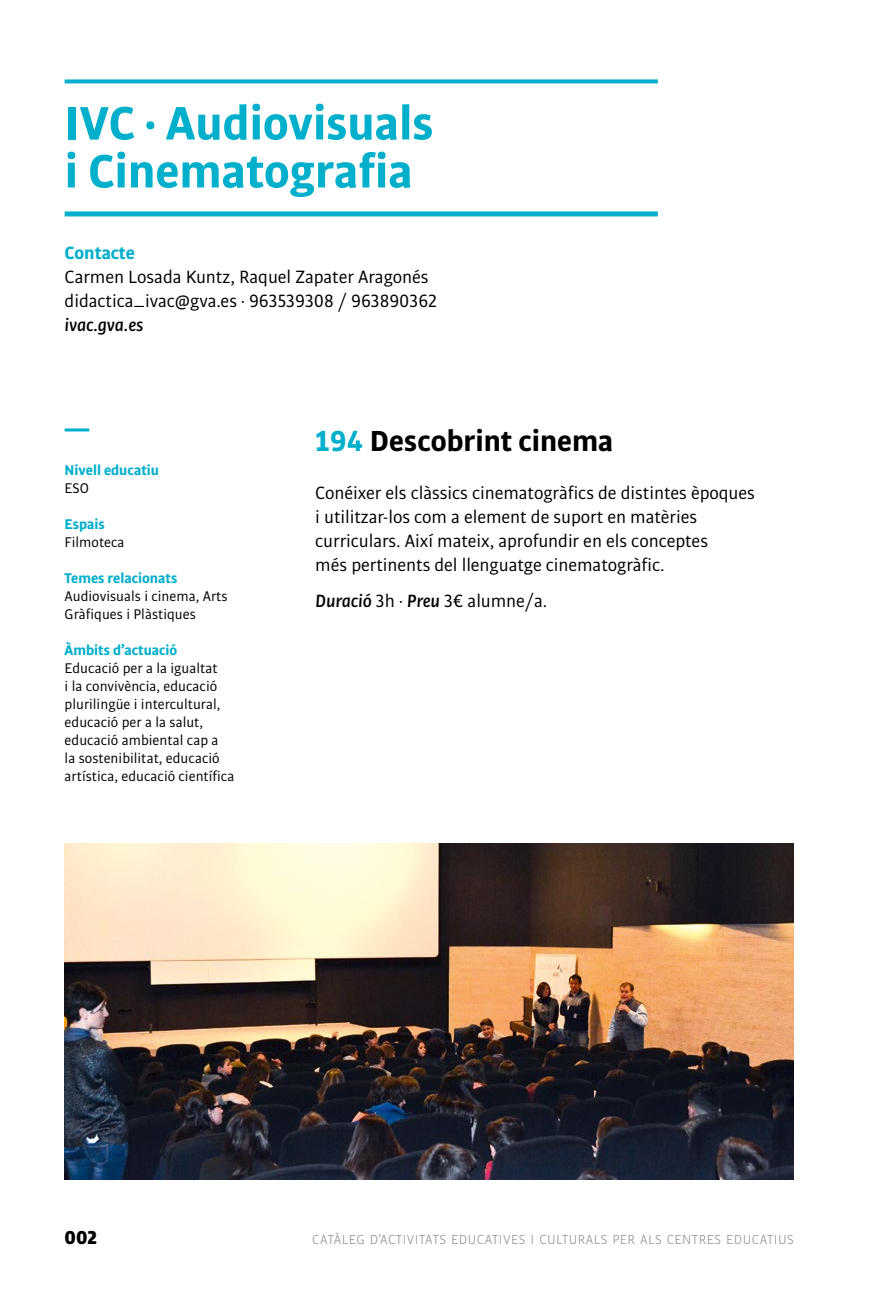
<style>
.page{position:relative;width:879px;height:1304px;background:#fff}
.page>*{position:absolute;margin:0;border:0;box-sizing:border-box;transform-origin:0 0}
.t1{font:700 50px/48px "Bulo";color:#00afcb}
.t2{font:700 31px "Bulo";color:#000}
.t3{font:900 20px "Bulo";color:#000}
.t4{font:19px/24px "Bulo";letter-spacing:-.005em;color:#000}
.t5{font:italic 500 19px "Bulo";letter-spacing:-.005em;color:#000}
.t6{font:700 19px "Bulo";letter-spacing:-.005em;color:#00afcb}
.t7{font:15px/18px "Bulo";color:#000}
.t8{font:700 15px "Bulo";color:#00afcb}
.t9{font:300 14px "Bulo";letter-spacing:.03em;color:#878786}
.s1{color:#00afcb}
.s2{font-weight:500;font-style:italic}
</style>
<div class="page">
<svg style="left:65px;top:79px;width:593px;height:4px;background:#1cb7d0"></svg>
<div style="left:65px;top:211px;width:593px;height:5px;background:#00afcb"></div>
<img style="left:65px;top:843px;width:729px;height:336px">
<hr style="left:65px;top:428px;width:24px;height:3px;background:#00afcb">
<h1 class="t1" style="left:65px;top:99px;width:370px">IVC · Audiovisuals i Cinematografia</h1>
<p class="t6" style="left:65px;top:241px;width:72px">Contacte</p>
<p class="t4" style="left:65px;top:265px;width:374px">Carmen Losada Kuntz, Raquel Zapater Aragonés didactica_ivac@gva.es · 963539308 / 963890362</p>
<p class="t5" style="left:65px;top:313px;width:80px">ivac.gva.es</p>
<p class="t8" style="left:65px;top:461px;width:96px">Nivell educatiu</p>
<p class="t7" style="left:65px;top:479px;width:26px">ESO</p>
<p class="t8" style="left:65px;top:515px;width:42px">Espais</p>
<p class="t7" style="left:65px;top:533px;width:61px">Filmoteca</p>
<p class="t8" style="left:65px;top:569px;width:114px">Temes relacionats</p>
<p class="t7" style="left:65px;top:587px;width:164px">Audiovisuals i cinema, Arts<br>Gràfiques i Plàstiques</p>
<p class="t8" style="left:65px;top:641px;width:114px">Àmbits d’actuació</p>
<p class="t7" style="left:65px;top:659px;width:171px">Educació per a la igualtat<br>i la convivència, educació plurilingüe i intercultural, educació per a la salut, educació ambiental cap a<br>la sostenibilitat, educació artística, educació científica</p>
<h2 class="t2" style="left:315px;top:421px;width:299px"><span class="s1">194</span> Descobrint cinema</h2>
<p class="t4" style="left:315px;top:481px;width:441px">Conéixer els clàssics cinematogràfics de distintes èpoques i utilitzar-los com a element de suport en matèries curriculars. Així mateix, aprofundir en els conceptes<br>més pertinents del llenguatge cinematogràfic.</p>
<p class="t4" style="left:315px;top:589px;width:233px"><span class="s2">Duració</span> 3h · <span class="s2">Preu</span> 3€ alumne/a.</p>
<p class="t3" style="left:65px;top:1224px;width:34px">002</p>
<p class="t9" style="left:312px;top:1230px;width:483px">CATÀLEG D’ACTIVITATS EDUCATIVES I CULTURALS PER ALS CENTRES EDUCATIUS</p>
</div>
